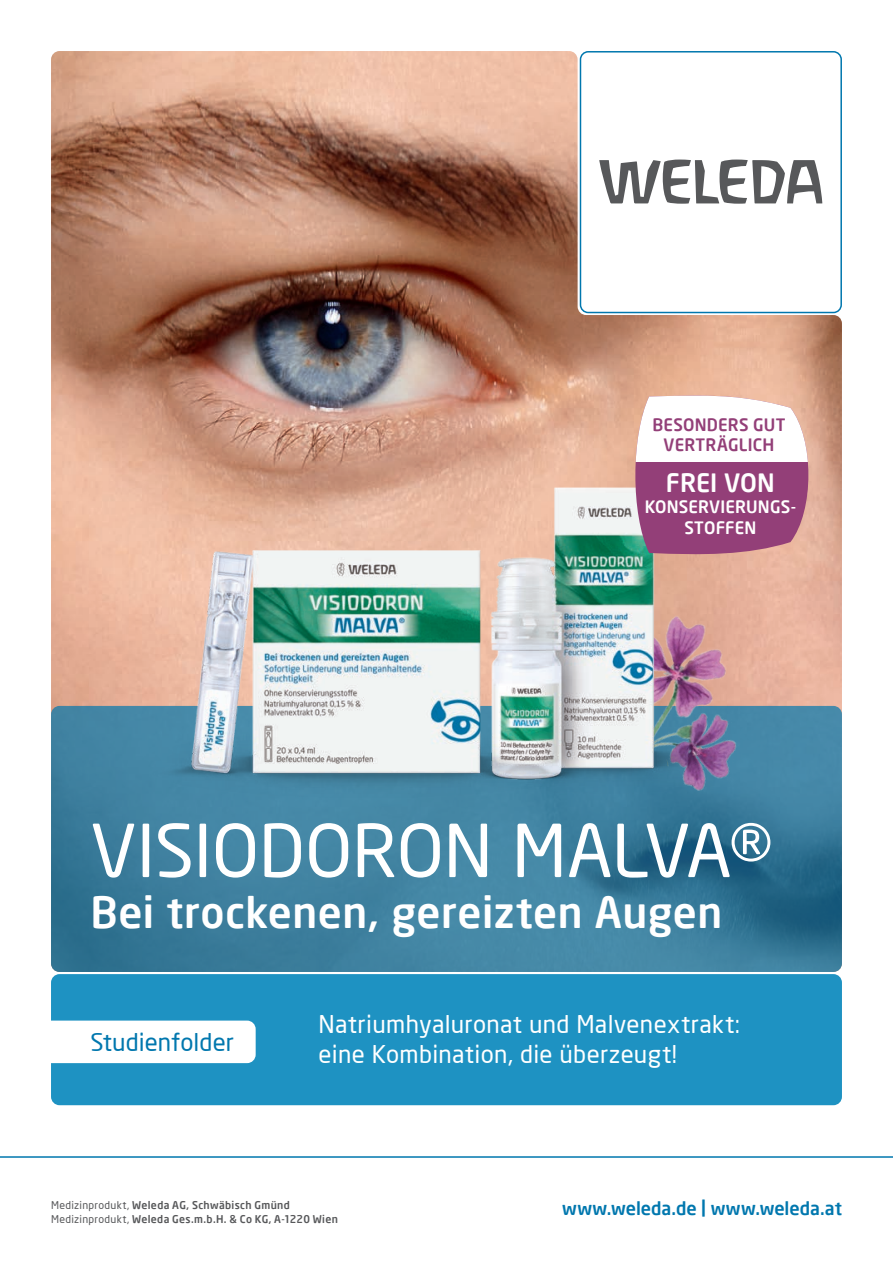
<style>
.page{position:relative;width:893px;height:1263px;background:#fff}
.page>*{position:absolute;margin:0;border:0;box-sizing:border-box;transform-origin:0 0}
.t1{font:500 72px "Neo Sans Weleda";letter-spacing:-.01em;color:#fff}
.t2{font:700 42px "Neo Sans Weleda";letter-spacing:.015em;color:#fff}
.t3{font:700 24.75px "Neo Sans Weleda";letter-spacing:-.005em;color:#fff}
.t4{font:500 24px/30px "Neo Sans Weleda";letter-spacing:.015em;color:#fff}
.t5{font:500 24px "Neo Sans Weleda";letter-spacing:.005em;color:#0077ae}
.t6{font:700 18px "Neo Sans Weleda";color:#0077ae}
.t7{font:700 16.8px/20.2px "Neo Sans Weleda";letter-spacing:.01em;color:#933f78;text-align:center}
.t8{font:700 16.8px/21px "Neo Sans Weleda";letter-spacing:.01em;color:#fff;text-align:center}
.t9{font:700 10.5px/13.5px "Neo Sans Weleda";letter-spacing:.03em;color:#57585a}
.s1{font-weight:500}
</style>
<div class="page">
<img style="left:51px;top:51px;width:791px;height:921px">
<div style="left:51px;top:974px;width:791px;height:131px;background:#1e92c2;border-radius:9px"></div>
<svg style="left:51px;top:706px;width:791px;height:266px;background:#387a99"></svg>
<div style="left:38px;top:1020px;width:218px;height:43px;background:#fff;border-radius:9px"></div>
<hr style="left:0;top:1156px;width:893px;height:2px;background:#0077ae">
<img style="left:715px;top:545px;width:120px;height:290px">
<img style="left:366px;top:427px;width:349px;height:428px">
<img style="left:125px;top:451px;width:445px;height:445px">
<svg style="left:630px;top:394px;width:184px;height:161px;background:#9e5480"></svg>
<svg style="left:630px;top:396px;width:184px;height:65px"></svg>
<div style="left:580px;top:51px;width:262px;height:262px;border:2px solid #0077ae;border-radius:8px"></div>
<svg style="left:599px;top:160px;width:223px;height:44px"></svg>
<h3 class="t7" style="left:652px;top:414px;width:134px">BESONDERS GUT<br>VERTRÄGLICH</h3>
<h3 class="t3" style="left:666px;top:467px;width:110px">FREI VON</h3>
<h3 class="t8" style="left:645px;top:496px;width:153px">KONSERVIERUNGS-<br>STOFFEN</h3>
<h1 class="t1" style="left:90px;top:806px;width:684px">VISIODORON MALVA®</h1>
<h2 class="t2" style="left:90px;top:886px;width:634px">Bei trockenen, gereizten Augen</h2>
<h3 class="t5" style="left:90px;top:1027px;width:145px">Studienfolder</h3>
<h3 class="t4" style="left:319px;top:1009px;width:423px">Natriumhyaluronat und Malvenextrakt: eine Kombination, die überzeugt!</h3>
<p class="t9" style="left:51px;top:1199px;width:288px"><span class="s1">Medizinprodukt,</span> Weleda AG, Schwäbisch Gmünd<br><span class="s1">Medizinprodukt,</span> Weleda Ges.m.b.H. &amp; Co KG, A-1220 Wien</p>
<h3 class="t6" style="left:562px;top:1197px;width:281px">www.weleda.de | www.weleda.at</h3>
</div>
